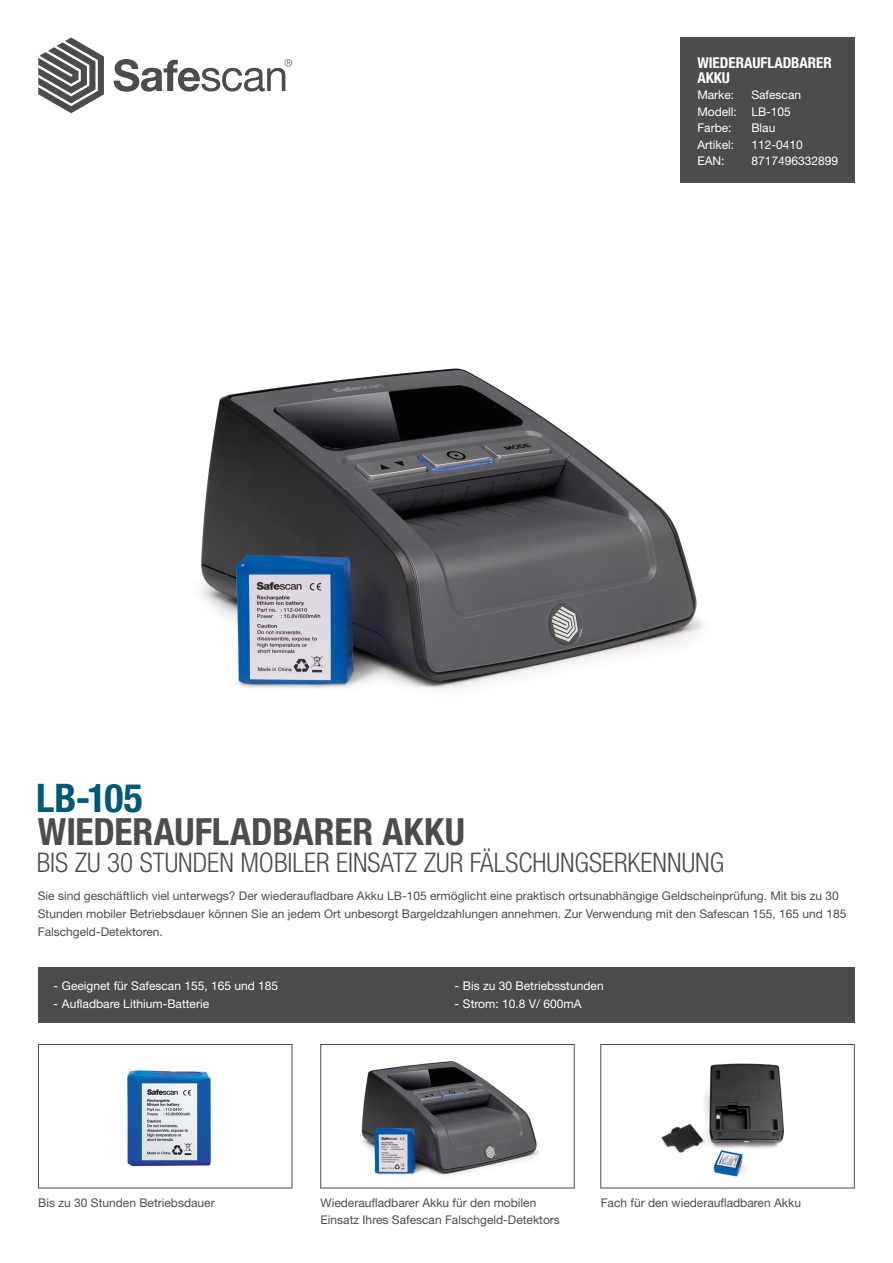
<style>
.page{position:relative;width:893px;height:1263px;background:#fff}
.page>*{position:absolute;margin:0;border:0;box-sizing:border-box;transform-origin:0 0}
.t1{font:700 condensed 39.45px "Helvetica Neue LT Std";color:#005879}
.t2{font:700 condensed 37.5px "Helvetica Neue LT Std";color:#4b4c4d}
.t3{font:300 condensed 27px "Helvetica Neue LT Std";color:#4b4c4d}
.t4{font:700 condensed 15px/15px "Helvetica Neue LT Std";color:#fff}
.Platte_tekst{font:12px/18px "Helvetica Neue LT Std";color:#4b4c4d}
.Tabel{font:12px "Helvetica Neue LT Std";color:#fff}
</style>
<div class="page">
<div style="left:680px;top:37px;width:175px;height:146px;background:#4b4c4d"></div>
<svg style="left:38px;top:37px;width:66px;height:76px"></svg>
<svg style="left:114px;top:59px;width:178px;height:33px"></svg>
<div style="left:38px;top:967px;width:816px;height:56px;background:#4b4c4d"></div>
<img style="left:201px;top:368px;width:503px;height:322px">
<img style="left:361px;top:1061px;width:178px;height:114px">
<div style="left:321px;top:1044px;width:253px;height:144px;border:1px solid #4b4c4d"></div>
<img style="left:661px;top:1063px;width:123px;height:114px">
<div style="left:601px;top:1044px;width:253px;height:144px;border:1px solid #4b4c4d"></div>
<img style="left:127px;top:1070px;width:84px;height:97px">
<div style="left:38px;top:1044px;width:254px;height:144px;border:1px solid #4b4c4d"></div>
<p class="t4" style="left:697px;top:55px;width:136px">WIEDERAUFLADBARER<br>AKKU</p>
<p class="Tabel" style="left:697px;top:88px;width:38px">Marke:</p>
<p class="Tabel" style="left:751px;top:88px;width:51px">Safescan</p>
<p class="Tabel" style="left:697px;top:104px;width:95px">Modell: LB-105</p>
<p class="Tabel" style="left:697px;top:121px;width:36px">Farbe:</p>
<p class="Tabel" style="left:751px;top:121px;width:25px">Blau</p>
<p class="Tabel" style="left:697px;top:137px;width:38px">Artikel:</p>
<p class="Tabel" style="left:751px;top:137px;width:53px">112-0410</p>
<p class="Tabel" style="left:697px;top:154px;width:29px">EAN:</p>
<p class="Tabel" style="left:751px;top:154px;width:88px">8717496332899</p>
<p class="t1" style="left:36px;top:774px;width:108px">LB-105</p>
<p class="t3" style="left:37px;top:847px;width:689px">BIS ZU 30 STUNDEN MOBILER EINSATZ ZUR FÄLSCHUNGSERKENNUNG</p>
<p class="t2" style="left:38px;top:808px;width:428px">WIEDERAUFLADBARER AKKU</p>
<p class="Platte_tekst" style="left:38px;top:887px;width:810px">Sie sind geschäftlich viel unterwegs? Der wiederaufladbare Akku LB-105 ermöglicht eine praktisch ortsunabhängige Geldscheinprüfung. Mit bis zu 30<br>Stunden mobiler Betriebsdauer können Sie an jedem Ort unbesorgt Bargeldzahlungen annehmen. Zur Verwendung mit den Safescan 155, 165 und 185<br>Falschgeld-Detektoren.</p>
<p class="Tabel" style="left:53px;top:979px;width:226px">- Geeignet für Safescan 155, 165 und 185</p>
<p class="Tabel" style="left:53px;top:997px;width:157px">- Aufladbare Lithium-Batterie</p>
<p class="Tabel" style="left:454px;top:979px;width:151px">- Bis zu 30 Betriebsstunden</p>
<p class="Tabel" style="left:454px;top:997px;width:129px">- Strom: 10.8 V/ 600mA</p>
<p class="Platte_tekst" style="left:38px;top:1194px;width:178px">Bis zu 30 Stunden Betriebsdauer</p>
<p class="Platte_tekst" style="left:321px;top:1194px;width:217px">Wiederaufladbarer Akku für den mobilen</p>
<p class="Platte_tekst" style="left:601px;top:1194px;width:202px">Fach für den wiederaufladbaren Akku</p>
<p class="Platte_tekst" style="left:321px;top:1210px;width:241px">Einsatz Ihres Safescan Falschgeld-Detektors</p>
</div>
